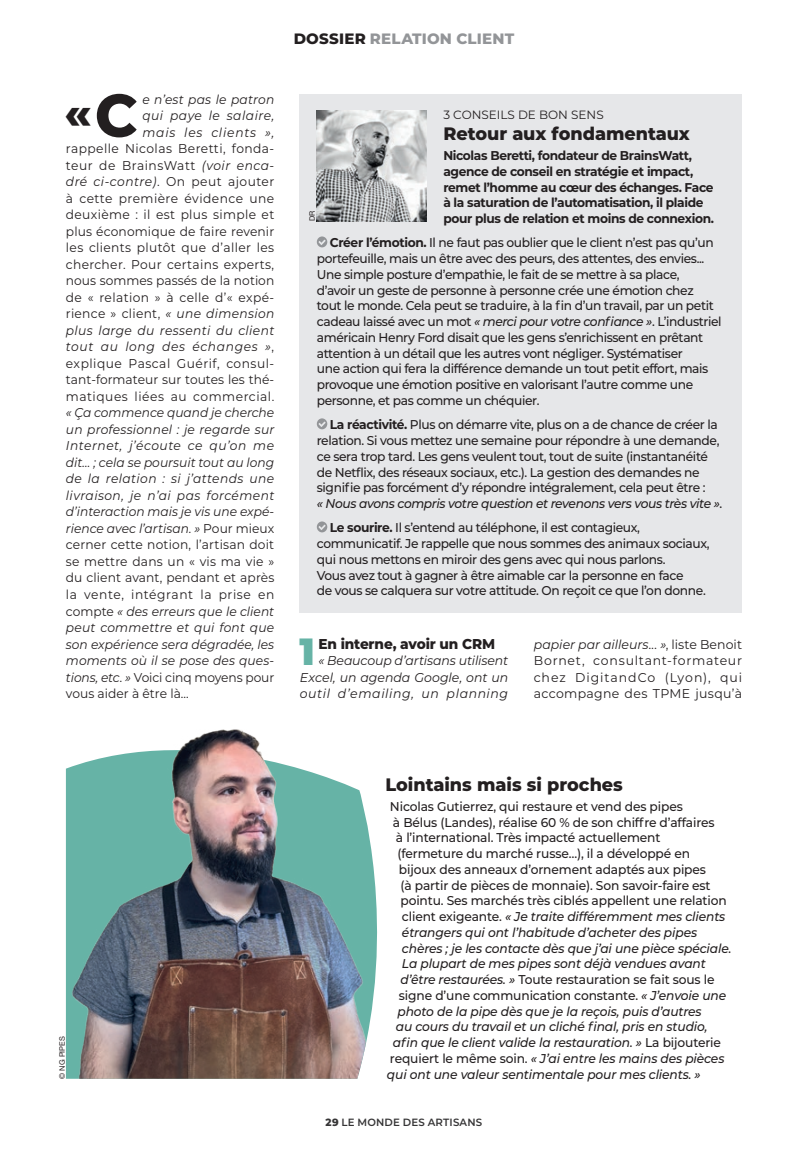
<style>
.page{position:relative;width:808px;height:1149px;background:#fff}
.page>*{position:absolute;margin:0;border:0;box-sizing:border-box;transform-origin:0 0}
.t1{font:800 44.85px "Montserrat";color:#231f20}
.t2{font:900 37.8px "Montserrat";color:#66b3a6;scale:.96 1}
.t3{font:800 18px "Montserrat";color:#231f20}
.t4{font:800 15px "Montserrat";letter-spacing:.01em;color:#939598}
.t5{font:800 15px "Montserrat";color:#231f20}
.t6{font:800 14.25px "Montserrat";letter-spacing:-.01em;color:#231f20;scale:.96 1}
.t7{font:500 12.75px/15.8px "Montserrat";letter-spacing:-.03em;color:#231f20;scale:.96 1}
.t8{font:italic 12.75px/16.5px "Montserrat";letter-spacing:.01em;color:#231f20;text-align:justify;scale:.96 1}
.t9{font:12.75px/16.5px "Montserrat";letter-spacing:.04em;color:#231f20;text-align:justify;scale:.96 1}
.t10{font:italic 500 12.75px "Montserrat";letter-spacing:-.01em;color:#231f20;scale:.96 1}
.t11{font:500 12.75px "Montserrat";letter-spacing:-.01em;color:#231f20;scale:.96 1}
.t12{font:700 12.75px/15.8px "Montserrat";letter-spacing:-.03em;color:#231f20;scale:.96 1}
.t13{font:12.75px/16.5px "Montserrat";letter-spacing:.04em;color:#231f20;text-align:justify}
.t14{font:italic 12.75px/16.5px "Montserrat";letter-spacing:.01em;color:#231f20;text-align:justify}
.t15{font:12px "Montserrat";color:#231f20}
.t16{font:600 10.5px "Montserrat";letter-spacing:.02em;color:#363536}
.t17{font:7.5px "Helvetica Neue LT Std";color:#231f20}
.s1{font-size:59.85px}
.s2{font-style:italic}
.s3{font-style:normal}
.s4{font-weight:700}
.s5{font-weight:800}
</style>
<div class="page">
<img style="left:66px;top:750px;width:311px;height:328px">
<div style="left:300px;top:94px;width:442px;height:518px;background:#e6e7e9"></div>
<svg style="left:317px;top:236px;width:10px;height:11px"></svg>
<svg style="left:317px;top:418px;width:10px;height:11px"></svg>
<svg style="left:317px;top:521px;width:10px;height:11px"></svg>
<img style="left:317px;top:111px;width:109px;height:110px">
<img style="left:162px;top:729px;width:125px;height:72px">
<h1 class="t1" style="left:65px;top:80px;width:75px">«<span class="s1">C</span></h1>
<p class="t8" style="left:142px;top:90px;width:139px">e n’est pas le patron qui paye le salaire, mais les clients »,</p>
<p class="t9" style="left:66px;top:140px;width:219px">rappelle Nicolas Beretti, fonda&shy;teur de BrainsWatt <span class="s2">(voir enca&shy;dré ci-contre)</span>. On peut ajouter à cette première évidence une deuxième : il est plus simple et plus économique de faire revenir les clients plutôt que d’aller les chercher. Pour certains experts, nous sommes passés de la notion de « relation » à celle d’« expé&shy;rience » client, <span class="s2">« une dimension plus large du ressenti du client tout au long des échanges »</span>, explique Pascal Guérif, consul&shy;tant-formateur sur toutes les thé&shy;matiques liées au commercial.</p>
<p class="t8" style="left:66px;top:404px;width:219px">« Ça commence quand je cherche un professionnel : je regarde sur Internet, j’écoute ce qu’on me dit… ; cela se poursuit tout au long de la relation : si j’attends une livraison, je n’ai pas forcément d’interaction mais je vis une expé&shy;rience avec l’artisan. » <span class="s3">Pour mieux cerner cette notion, l’artisan doit se mettre dans un « vis ma vie » du client avant, pendant et après la vente, intégrant la prise en compte</span> « des erreurs que le client peut commettre et qui font que son expérience sera dégradée, les moments où il se pose des ques&shy;tions, etc. » <span class="s3">Voici cinq moyens pour vous aider à être là…</span></p>
<p class="t5" style="left:294px;top:27px;width:24px">Dossier</p>
<p class="t4" style="left:370px;top:27px;width:146px">RELATION CLIENT</p>
<p class="t15" style="left:443px;top:106px;width:162px">3 CONSEILS DE BON SENS</p>
<h3 class="t3" style="left:443px;top:120px;width:248px">Retour aux fondamentaux</h3>
<p class="t12" style="left:443px;top:147px;width:283px">Nicolas Beretti, fondateur de BrainsWatt, agence de conseil en stratégie et impact, remet l’homme au cœur des échanges. Face à la saturation de l’automatisation, il plaide pour plus de relation et moins de connexion.</p>
<p class="t7" style="left:317px;top:234px;width:423px;text-indent:13px"><span class="s4">Créer l’émotion.</span> Il ne faut pas oublier que le client n’est pas qu’un portefeuille, mais un être avec des peurs, des attentes, des envies...<br>Une simple posture d’empathie, le fait de se mettre à sa place, d’avoir un geste de personne à personne crée une émotion chez tout le monde. Cela peut se traduire, à la fin d’un travail, par un petit cadeau laissé avec un mot <span class="s2">« merci pour votre confiance »</span>. L’industriel américain Henry Ford disait que les gens s’enrichissent en prêtant attention à un détail que les autres vont négliger. Systématiser<br>une action qui fera la différence demande un tout petit effort, mais provoque une émotion positive en valorisant l’autre comme une personne, et pas comme un chéquier.</p>
<p class="t7" style="left:317px;top:416px;width:424px;text-indent:13px"><span class="s4">La réactivité.</span> Plus on démarre vite, plus on a de chance de créer la relation. Si vous mettez une semaine pour répondre à une demande, ce sera trop tard. Les gens veulent tout, tout de suite (instantanéité de Netflix, des réseaux sociaux, etc.). La gestion des demandes ne signifie pas forcément d’y répondre intégralement, cela peut être :<br><span class="s2">« Nous avons compris votre question et revenons vers vous très vite »</span>.</p>
<p class="t7" style="left:317px;top:519px;width:411px;text-indent:13px"><span class="s4">Le sourire.</span> Il s’entend au téléphone, il est contagieux, communicatif. Je rappelle que nous sommes des animaux sociaux, qui nous mettons en miroir des gens avec qui nous parlons.<br>Vous avez tout à gagner à être aimable car la personne en face<br>de vous se calquera sur votre attitude. On reçoit ce que l’on donne.</p>
<p class="t17" style="left:308px;top:221px;width:12px;rotate:-90deg">DR</p>
<h2 class="t2" style="left:300px;top:623px;width:17px">1</h2>
<p class="t6" style="left:318px;top:632px;width:186px">En interne, avoir un CRM</p>
<p class="t14" style="left:300px;top:651px;width:210px;text-indent:19px">« Beaucoup d’artisans utilisent Excel, un agenda Google, ont un outil d’emailing, un planning</p>
<p class="t13" style="left:534px;top:635px;width:210px"><span class="s2">papier par ailleurs... »</span>, liste Benoit Bornet, consultant-formateur chez DigitandCo (Lyon), qui accompagne des TPME jusqu’à</p>
<p class="t17" style="left:58px;top:1078px;width:44px;rotate:-90deg">© NG PIPES</p>
<h3 class="t3" style="left:385px;top:771px;width:239px">Lointains mais si proches</h3>
<p class="t11" style="left:390px;top:797px;width:307px">Nicolas Gutierrez, qui restaure et vend des pipes</p>
<p class="t11" style="left:393px;top:812px;width:336px">à Bélus (Landes), réalise 60 % de son chiffre d’affaires</p>
<p class="t11" style="left:396px;top:828px;width:277px">à l’international. Très impacté actuellement</p>
<p class="t11" style="left:397px;top:844px;width:306px">(fermeture du marché russe…), il a développé en</p>
<p class="t11" style="left:399px;top:860px;width:321px">bijoux des anneaux d’ornement adaptés aux pipes</p>
<p class="t11" style="left:400px;top:875px;width:325px">(à partir de pièces de monnaie). Son savoir-faire est</p>
<p class="t11" style="left:400px;top:891px;width:341px">pointu. Ses marchés très ciblés appellent une relation</p>
<p class="t10" style="left:402px;top:907px;width:338px"><span class="s3">client exigeante.</span> « Je traite différemment mes clients</p>
<p class="t10" style="left:402px;top:923px;width:309px">étrangers qui ont l’habitude d’acheter des pipes</p>
<p class="t10" style="left:402px;top:938px;width:345px">chères ; je les contacte dès que j’ai une pièce spéciale.</p>
<p class="t10" style="left:402px;top:954px;width:318px">La plupart de mes pipes sont déjà vendues avant</p>
<p class="t11" style="left:400px;top:970px;width:329px"><span class="s2">d’être restaurées. »</span> Toute restauration se fait sous le</p>
<p class="t11" style="left:399px;top:986px;width:342px">signe d’une communication constante. <span class="s2">« J’envoie une</span></p>
<p class="t10" style="left:397px;top:1001px;width:318px">photo de la pipe dès que je la reçois, puis d’autres</p>
<p class="t10" style="left:396px;top:1017px;width:326px">au cours du travail et un cliché final, pris en studio,</p>
<p class="t10" style="left:393px;top:1033px;width:343px">afin que le client valide la restauration. » <span class="s3">La bijouterie</span></p>
<p class="t10" style="left:390px;top:1049px;width:350px"><span class="s3">requiert le même soin.</span> « J’ai entre les mains des pièces</p>
<p class="t10" style="left:387px;top:1064px;width:328px">qui ont une valeur sentimentale pour mes clients. »</p>
<p class="t16" style="left:326px;top:1114px;width:158px"><span class="s5">29</span> LE MONDE DES ARTISANS</p>
</div>
